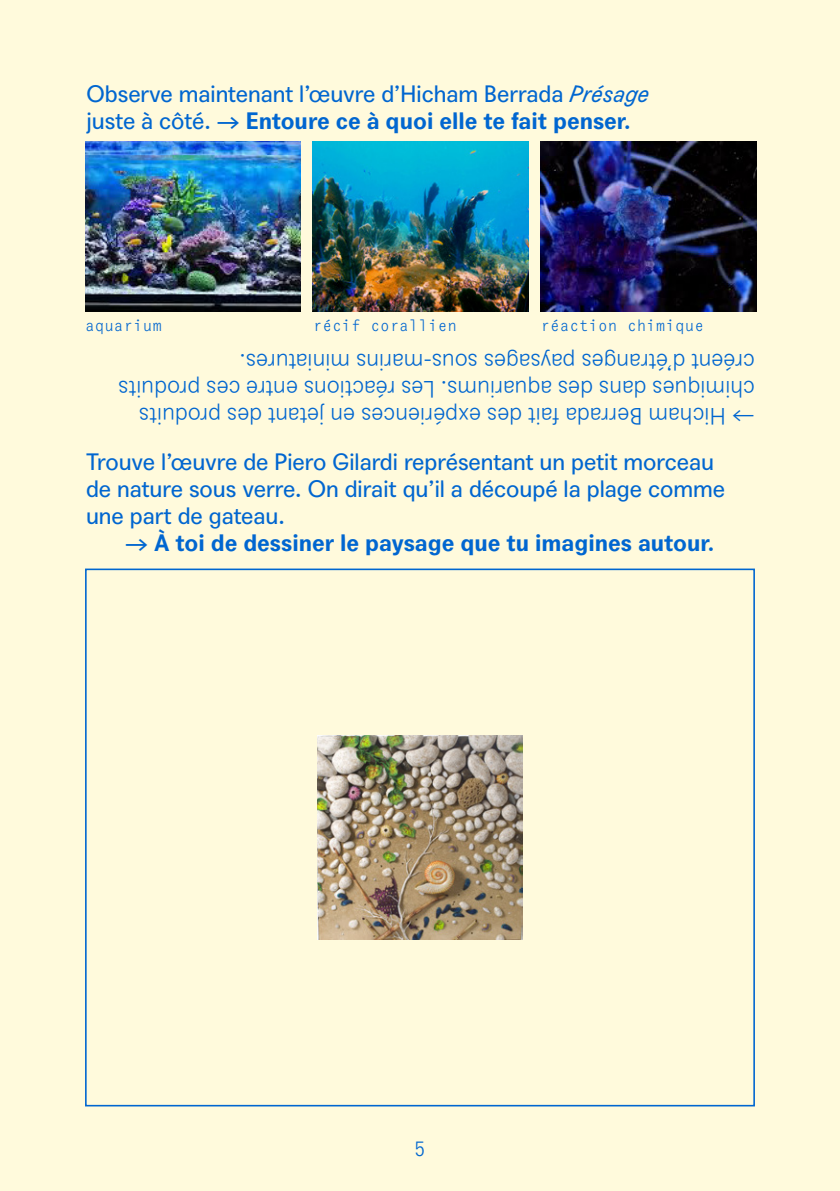
<style>
.page{position:relative;width:840px;height:1191px;background:#fff}
.page>*{position:absolute;margin:0;border:0;box-sizing:border-box;transform-origin:0 0}
._2-_Normal{font:23px/27px "Agipo";color:#0066d0}
._2-_Normal-2{font:300 23px/27px "Agipo";color:#0066d0}
._2-_Normal-3{font:700 23px "Agipo";color:#0066d0}
.t1{font:20px "Agipo Mono";color:#0066d0}
.t2{font:16px "Agipo Mono";color:#0066d0}
.s1{font-style:italic}
.s2{font-weight:700}
.s3{font-weight:400}
</style>
<div class="page">
<div style="left:0;top:0;width:839px;height:1191px;background:#fffadc"></div>
<div style="left:85px;top:568px;width:669px;height:538px;border:2px solid #0066d0"></div>
<img style="left:312px;top:142px;width:216px;height:169px">
<img style="left:540px;top:142px;width:215px;height:169px">
<img style="left:85px;top:142px;width:215px;height:169px">
<img style="left:317px;top:735px;width:205px;height:204px">
<p class="_2-_Normal" style="left:86px;top:78px;width:564px">Observe maintenant l’œuvre d’Hicham Berrada <span class="s1">Présage </span>juste à côté. → <span class="s2">Entoure ce à quoi elle te fait penser.</span></p>
<p class="t2" style="left:85px;top:314px;width:78px">aquarium</p>
<p class="t2" style="left:312px;top:314px;width:145px">récif corallien</p>
<p class="t2" style="left:540px;top:314px;width:165px">réaction chimique</p>
<p class="_2-_Normal-2" style="left:754px;top:432px;width:637px;rotate:-180deg">→ Hicham Berrada fait des expériences en jetant des produits chimiques dans des aquariums. Les réactions entre ces produits créent d’étranges paysages sous-marins miniatures.</p>
<p class="_2-_Normal" style="left:86px;top:446px;width:640px">Trouve l’œuvre de Piero Gilardi représentant un petit morceau de nature sous verre. On dirait qu’il a découpé la plage comme une part de gateau.</p>
<p class="_2-_Normal-3" style="left:125px;top:525px;width:590px"><span class="s3">→</span> À toi de dessiner le paysage que tu imagines autour.</p>
<p class="t1" style="left:414px;top:1133px;width:13px">5</p>
</div>
